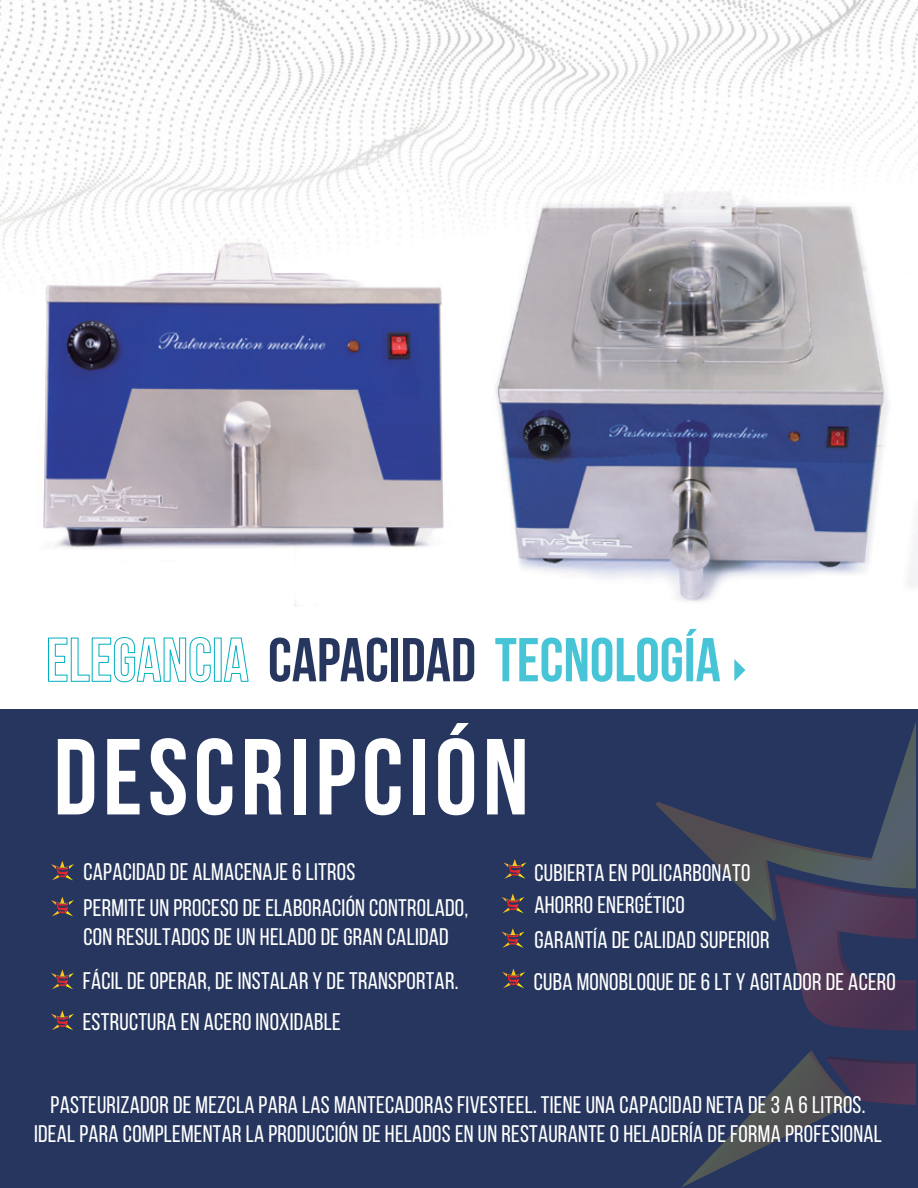
<style>
.page{position:relative;width:918px;height:1188px;background:#fff}
.page>*{position:absolute;margin:0;border:0;box-sizing:border-box;transform-origin:0 0}
.t1{font:700 107.85px "Bebas Neue";letter-spacing:.05em;color:#fff}
.t2{font:700 61.8px "Bebas Neue";color:#48c4d7}
.t3{font:24px/28.8px "Bebas Neue";letter-spacing:.01em;color:#fff}
.s1{color:#26365e}
</style>
<div class="page">
<div style="left:0;top:710px;width:918px;height:478px;background:#26365e"></div>
<svg style="left:682px;top:921px;width:234px;height:266px"></svg>
<svg style="left:656px;top:722px;width:260px;height:199px"></svg>
<img style="left:0;top:0;width:918px;height:203px">
<svg style="left:51px;top:861px;width:23px;height:19px"></svg>
<svg style="left:502px;top:894px;width:23px;height:19px"></svg>
<svg style="left:502px;top:928px;width:23px;height:20px"></svg>
<svg style="left:51px;top:897px;width:23px;height:19px"></svg>
<svg style="left:51px;top:970px;width:23px;height:19px"></svg>
<svg style="left:51px;top:1010px;width:23px;height:20px"></svg>
<svg style="left:502px;top:969px;width:23px;height:19px"></svg>
<svg style="left:503px;top:859px;width:23px;height:20px"></svg>
<svg style="left:48px;top:637px;width:163px;height:45px"></svg>
<div style="left:214px;top:638px;width:8px;height:44px;border:1px solid #00afbf"></div>
<svg style="left:224px;top:637px;width:25px;height:45px"></svg>
<svg style="left:734px;top:659px;width:11px;height:22px"></svg>
<img style="left:0;top:203px;width:294px;height:346px">
<img style="left:294px;top:179px;width:624px;height:427px">
<h2 class="t2" style="left:268px;top:626px;width:454px"><span class="s1">CAPACIDAD</span> TECNOLOGÍA</h2>
<h1 class="t1" style="left:54px;top:718px;width:477px">DESCRIPCIÓN</h1>
<p class="t3" style="left:83px;top:858px;width:273px">CAPACIDAD DE ALMACENAJE 6 LITROS</p>
<p class="t3" style="left:535px;top:858px;width:217px">CUBIERTA EN POLICARBONATO</p>
<p class="t3" style="left:84px;top:894px;width:386px">PERMITE UN PROCESO DE ELABORACIÓN CONTROLADO,<br>CON RESULTADOS DE UN HELADO DE GRAN CALIDAD</p>
<p class="t3" style="left:535px;top:890px;width:152px">AHORRO ENERGÉTICO</p>
<p class="t3" style="left:535px;top:925px;width:237px">GARANTÍA DE CALIDAD SUPERIOR</p>
<p class="t3" style="left:83px;top:960px;width:377px;line-height:41.1px">FÁCIL DE OPERAR, DE INSTALAR Y DE TRANSPORTAR.<br>ESTRUCTURA EN ACERO INOXIDABLE</p>
<p class="t3" style="left:534px;top:967px;width:364px">CUBA MONOBLOQUE DE 6 LT Y AGITADOR DE ACERO</p>
<p class="t3" style="left:34px;top:1090px;width:849px;text-align:center">PASTEURIZADOR DE MEZCLA PARA LAS MANTECADORAS FIVESTEEL. TIENE UNA CAPACIDAD NETA DE 3 A 6 LITROS.<br>IDEAL PARA COMPLEMENTAR LA PRODUCCIÓN DE HELADOS EN UN RESTAURANTE O HELADERÍA DE FORMA PROFESIONAL</p>
</div>
